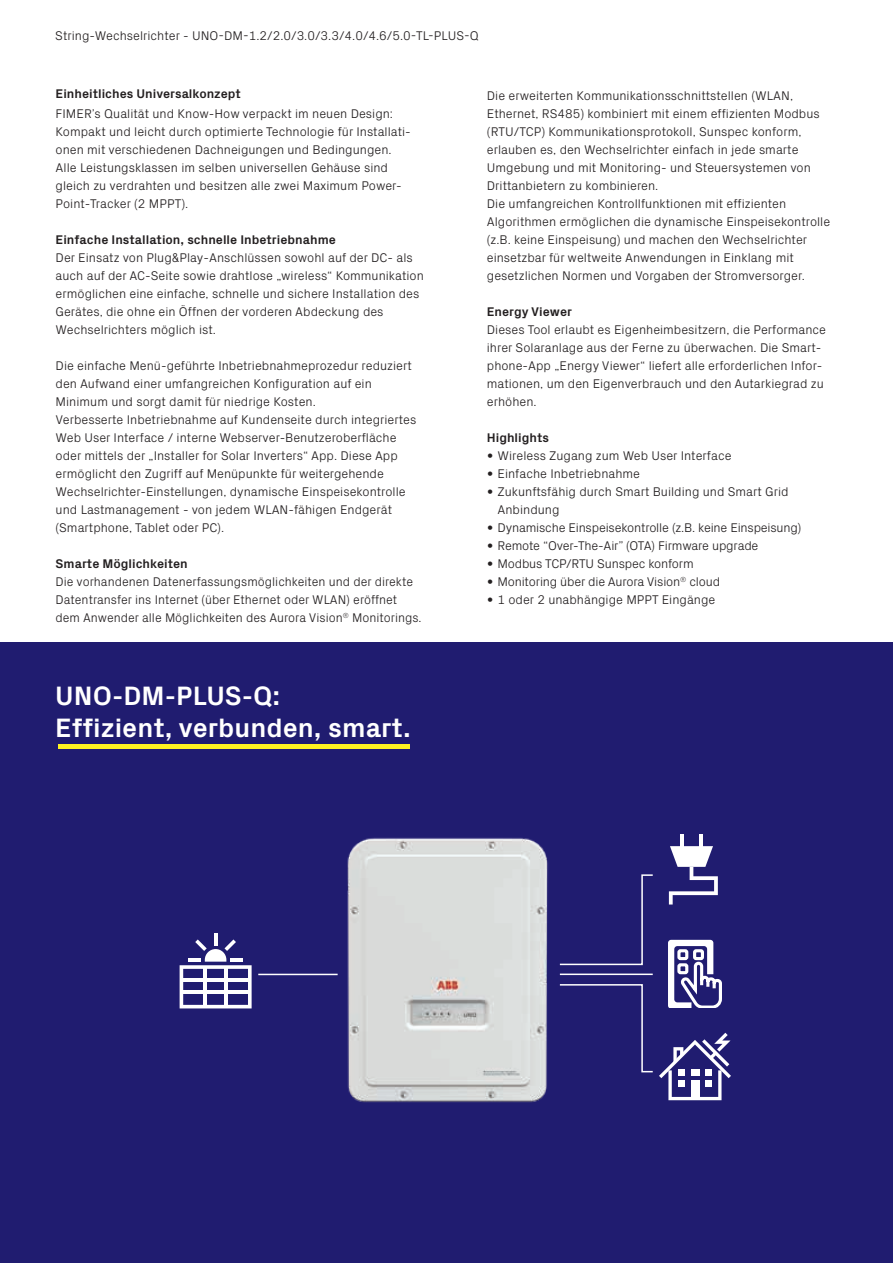
<style>
.page{position:relative;width:893px;height:1263px;background:#fff}
.page>*{position:absolute;margin:0;border:0;box-sizing:border-box;transform-origin:0 0}
.Lead_18pt_21_6pt{font:700 27px "Fimer Grotesk";color:#fff}
.Copytext_8_5pt_12pt{font:300 12.75px/18px "Fimer Grotesk";color:#231f20}
.Paragraph_Title_8_5p{font:700 12.75px "Fimer Grotesk";color:#231f20}
</style>
<div class="page">
<div style="left:0;top:642px;width:893px;height:621px;background:#201c70"></div>
<hr style="left:258px;top:974px;width:80px;height:1px;background:#fff">
<svg style="left:180px;top:933px;width:72px;height:75px"></svg>
<img style="left:323px;top:838px;width:225px;height:265px">
<hr style="left:58px;top:745px;width:351px;height:4px;background:#fff221">
<hr style="left:680px;top:835px;width:4px;height:13px;background:#fff">
<hr style="left:699px;top:835px;width:4px;height:13px;background:#fff">
<svg style="left:559px;top:846px;width:172px;height:254px"></svg>
<p class="Copytext_8_5pt_12pt" style="left:55px;top:26px;width:425px">String-Wechselrichter - UNO-DM-1.2/2.0/3.0/3.3/4.0/4.6/5.0-TL-PLUS-Q</p>
<p class="Paragraph_Title_8_5p" style="left:56px;top:84px;width:187px">Einheitliches Universalkonzept</p>
<p class="Copytext_8_5pt_12pt" style="left:56px;top:104px;width:357px">FIMER’s Qualität und Know-How verpackt im neuen Design:<br>Kompakt und leicht durch optimierte Technologie für Installati&shy;onen mit verschiedenen Dachneigungen und Bedingungen.</p>
<p class="Copytext_8_5pt_12pt" style="left:56px;top:158px;width:348px">Alle Leistungsklassen im selben universellen Gehäuse sind gleich zu verdrahten und besitzen alle zwei Maximum Power-<br>Point-Tracker (2 MPPT).</p>
<p class="Paragraph_Title_8_5p" style="left:56px;top:231px;width:282px">Einfache Installation, schnelle Inbetriebnahme</p>
<p class="Copytext_8_5pt_12pt" style="left:56px;top:248px;width:370px">Der Einsatz von Plug&amp;Play-Anschlüssen sowohl auf der DC- als auch auf der AC-Seite sowie drahtlose „wireless“ Kommunikation ermöglichen eine einfache, schnelle und sichere Installation des Gerätes, die ohne ein Öffnen der vorderen Abdeckung des Wechselrichters möglich ist.</p>
<p class="Copytext_8_5pt_12pt" style="left:56px;top:356px;width:358px">Die einfache Menü-geführte Inbetriebnahmeprozedur reduziert den Aufwand einer umfangreichen Konfiguration auf ein<br>Minimum und sorgt damit für niedrige Kosten.</p>
<p class="Copytext_8_5pt_12pt" style="left:56px;top:410px;width:362px">Verbesserte Inbetriebnahme auf Kundenseite durch integriertes Web User Interface / interne Webserver-Benutzeroberfläche oder mittels der „Installer for Solar Inverters“ App. Diese App ermöglicht den Zugriff auf Menüpunkte für weitergehende Wechselrichter-Einstellungen, dynamische Einspeisekontrolle und Lastmanagement - von jedem WLAN-fähigen Endgerät (Smartphone, Tablet oder PC).</p>
<p class="Paragraph_Title_8_5p" style="left:56px;top:555px;width:134px">Smarte Möglichkeiten</p>
<p class="Copytext_8_5pt_12pt" style="left:56px;top:572px;width:367px">Die vorhandenen Datenerfassungsmöglichkeiten und der direkte<br>Datentransfer ins Internet (über Ethernet oder WLAN) eröffnet dem Anwender alle Möglichkeiten des Aurora Vision<sup>®</sup> Monitorings.</p>
<p class="Copytext_8_5pt_12pt" style="left:487px;top:86px;width:334px">Die erweiterten Kommunikationsschnittstellen (WLAN, Ethernet, RS485) kombiniert mit einem effizienten Modbus (RTU/TCP) Kommunikationsprotokoll, Sunspec konform, erlauben es, den Wechselrichter einfach in jede smarte Umgebung und mit Monitoring- und Steuersystemen von Drittanbietern zu kombinieren.</p>
<p class="Copytext_8_5pt_12pt" style="left:487px;top:194px;width:345px">Die umfangreichen Kontrollfunktionen mit effizienten Algorithmen ermöglichen die dynamische Einspeisekontrolle (z.B. keine Einspeisung) und machen den Wechselrichter einsetzbar für weltweite Anwendungen in Einklang mit gesetzlichen Normen und Vorgaben der Stromversorger.</p>
<p class="Paragraph_Title_8_5p" style="left:487px;top:303px;width:87px">Energy Viewer</p>
<p class="Copytext_8_5pt_12pt" style="left:487px;top:320px;width:341px">Dieses Tool erlaubt es Eigenheimbesitzern, die Performance ihrer Solaranlage aus der Ferne zu überwachen. Die Smart&shy;phone-App „Energy Viewer“ liefert alle erforderlichen Infor&shy;mationen, um den Eigenverbrauch und den Autarkiegrad zu erhöhen.</p>
<p class="Paragraph_Title_8_5p" style="left:487px;top:429px;width:64px">Highlights</p>
<p class="Copytext_8_5pt_12pt" style="left:487px;top:446px;width:246px">• Wireless Zugang zum Web User Interface</p>
<p class="Copytext_8_5pt_12pt" style="left:487px;top:464px;width:155px">• Einfache Inbetriebnahme</p>
<p class="Copytext_8_5pt_12pt" style="left:497px;top:482px;width:293px;text-indent:-11px">• Zukunftsfähig durch Smart Building und Smart Grid<br>Anbindung</p>
<p class="Copytext_8_5pt_12pt" style="left:487px;top:518px;width:316px">• Dynamische Einspeisekontrolle (z.B. keine Einspeisung)</p>
<p class="Copytext_8_5pt_12pt" style="left:487px;top:536px;width:273px">• Remote “Over-The-Air” (OTA) Firmware upgrade</p>
<p class="Copytext_8_5pt_12pt" style="left:487px;top:554px;width:208px">• Modbus TCP/RTU Sunspec konform</p>
<p class="Copytext_8_5pt_12pt" style="left:487px;top:572px;width:235px">• Monitoring über die Aurora Vision<sup>®</sup> cloud</p>
<p class="Copytext_8_5pt_12pt" style="left:487px;top:590px;width:230px">• 1 oder 2 unabhängige MPPT Eingänge</p>
<p class="Lead_18pt_21_6pt" style="left:55px;top:676px;width:227px">UNO-DM-PLUS-Q:</p>
<p class="Lead_18pt_21_6pt" style="left:55px;top:708px;width:357px">Effizient, verbunden, smart.</p>
</div>
